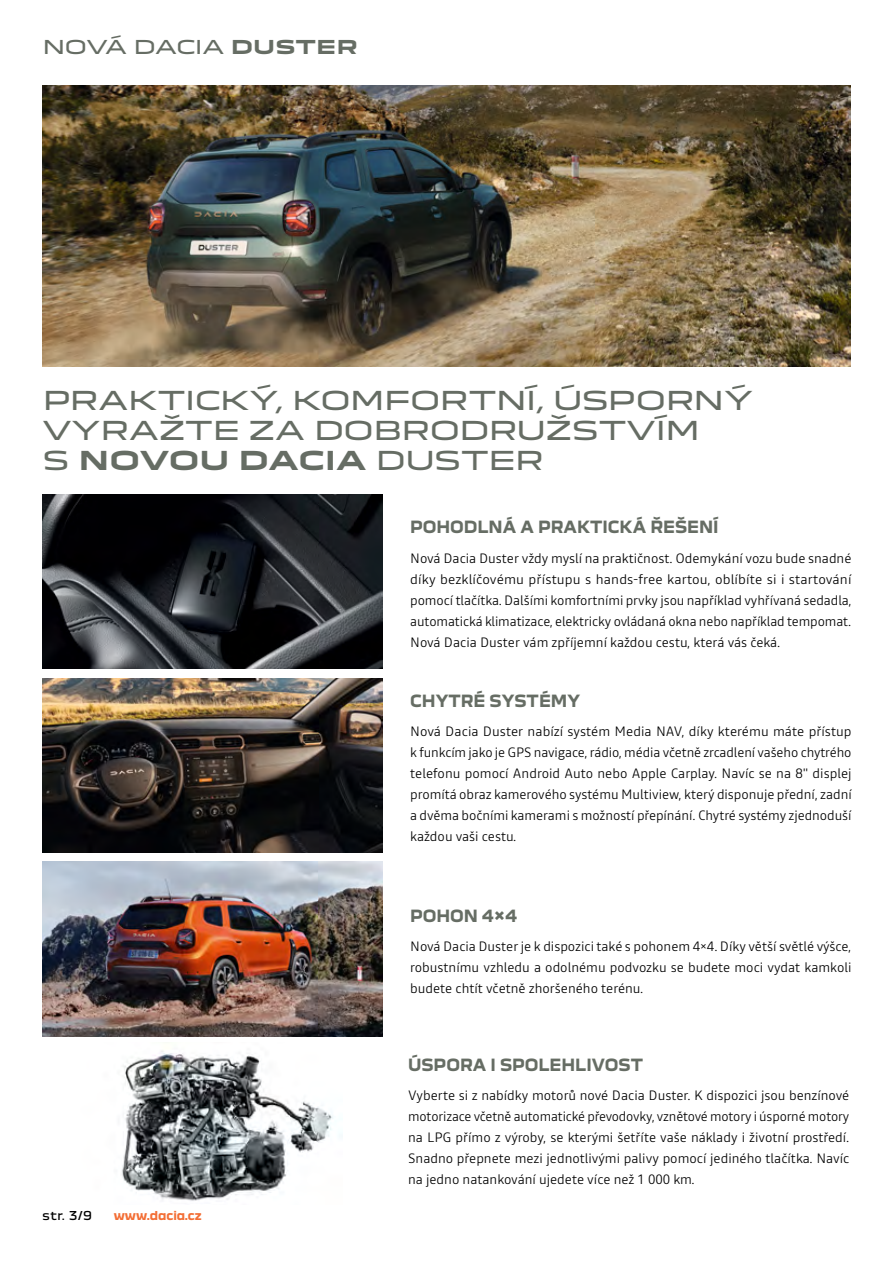
<style>
.page{position:relative;width:893px;height:1263px;background:#fff}
.page>*{position:absolute;margin:0;border:0;box-sizing:border-box;transform-origin:0 0}
.t1{font:25.5px/30px "Dacia Block Extended";letter-spacing:-.025em;color:#666d64}
.t2{font:700 18.75px "Dacia Block Extended";color:#666d64}
.t3{font:18.75px "Dacia Block Extended";color:#666d64}
.t4{font:700 16.5px "Dacia Block";color:#666d64}
.t5{font:300 13.5px/21px "Read";color:#000;text-align:justify}
.t6{font:700 12px "Dacia Block";color:#f36e35}
.t7{font:12px "Dacia Block";color:#000}
.s1{font-weight:400}
.s2{font-weight:700}
</style>
<div class="page">
<img style="left:43px;top:678px;width:340px;height:174px">
<img style="left:43px;top:862px;width:340px;height:174px">
<img style="left:121px;top:1051px;width:212px;height:150px">
<img style="left:43px;top:494px;width:340px;height:175px">
<img style="left:43px;top:85px;width:807px;height:281px">
<h2 class="t3" style="left:43px;top:32px;width:22px">NOVÁ</h2>
<h2 class="t2" style="left:134px;top:37px;width:226px"><span class="s1">DACIA</span> DUSTER</h2>
<h1 class="t1" style="left:43px;top:386px;width:712px;text-indent:207px">Ý, KO MFO RTNÍ, ÚSPO RNÝ<br>VYRAŽTE ZA DO BRO DRUŽSTVÍM<br>S <span class="s2">NOVOU DACIA</span></h1>
<h1 class="t1" style="left:43px;top:386px;width:164px">PRAKTICK</h1>
<h1 class="t1" style="left:375px;top:446px;width:170px">DUSTER</h1>
<p class="t4" style="left:410px;top:518px;width:310px">POHODLNÁ A PRAKTICKÁ ŘEŠENÍ</p>
<p class="t5" style="left:410px;top:548px;width:443px">Nová Dacia Duster vždy myslí na praktičnost. Odemykání vozu bude snadné díky bezklíčovému přístupu s hands-free kartou, oblíbíte si i startování pomocí tlačítka. Dalšími komfortními prvky jsou například vyhřívaná sedadla, automatická klimatizace, elektricky ovládaná okna nebo například tempomat.<br>Nová Dacia Duster vám zpříjemní každou cestu, která vás čeká.</p>
<p class="t4" style="left:410px;top:691px;width:171px">CHYTRÉ SYSTÉMY</p>
<p class="t5" style="left:410px;top:721px;width:443px">Nová Dacia Duster nabízí systém Media NAV, díky kterému máte přístup k funkcím jako je GPS navigace, rádio, média včetně zrcadlení vašeho chytrého telefonu pomocí Android Auto nebo Apple Carplay. Navíc se na 8" displej promítá obraz kamerového systému Multiview, který disponuje přední, zadní a dvěma bočními kamerami s možností přepínání. Chytré systémy zjednoduší každou vaši cestu.</p>
<p class="t4" style="left:410px;top:906px;width:108px">POHON 4×4</p>
<p class="t5" style="left:410px;top:936px;width:443px">Nová Dacia Duster je k dispozici také s pohonem 4×4. Díky větší světlé výšce, robustnímu vzhledu a odolnému podvozku se budete moci vydat kamkoli budete chtít včetně zhoršeného terénu.</p>
<p class="t7" style="left:43px;top:1206px;width:51px">str. 3/9</p>
<p class="t6" style="left:114px;top:1209px;width:89px">www.dacia.cz</p>
<p class="t4" style="left:408px;top:1055px;width:237px">ÚSPORA I SPOLEHLIVOST</p>
<p class="t5" style="left:408px;top:1085px;width:443px">Vyberte si z nabídky motorů nové Dacia Duster. K dispozici jsou benzínové motorizace včetně automatické převodovky, vznětové motory i úsporné motory na LPG přímo z výroby, se kterými šetříte vaše náklady i životní prostředí.<br>Snadno přepnete mezi jednotlivými palivy pomocí jediného tlačítka. Navíc na jedno natankování ujedete více než 1 000 km.</p>
</div>
